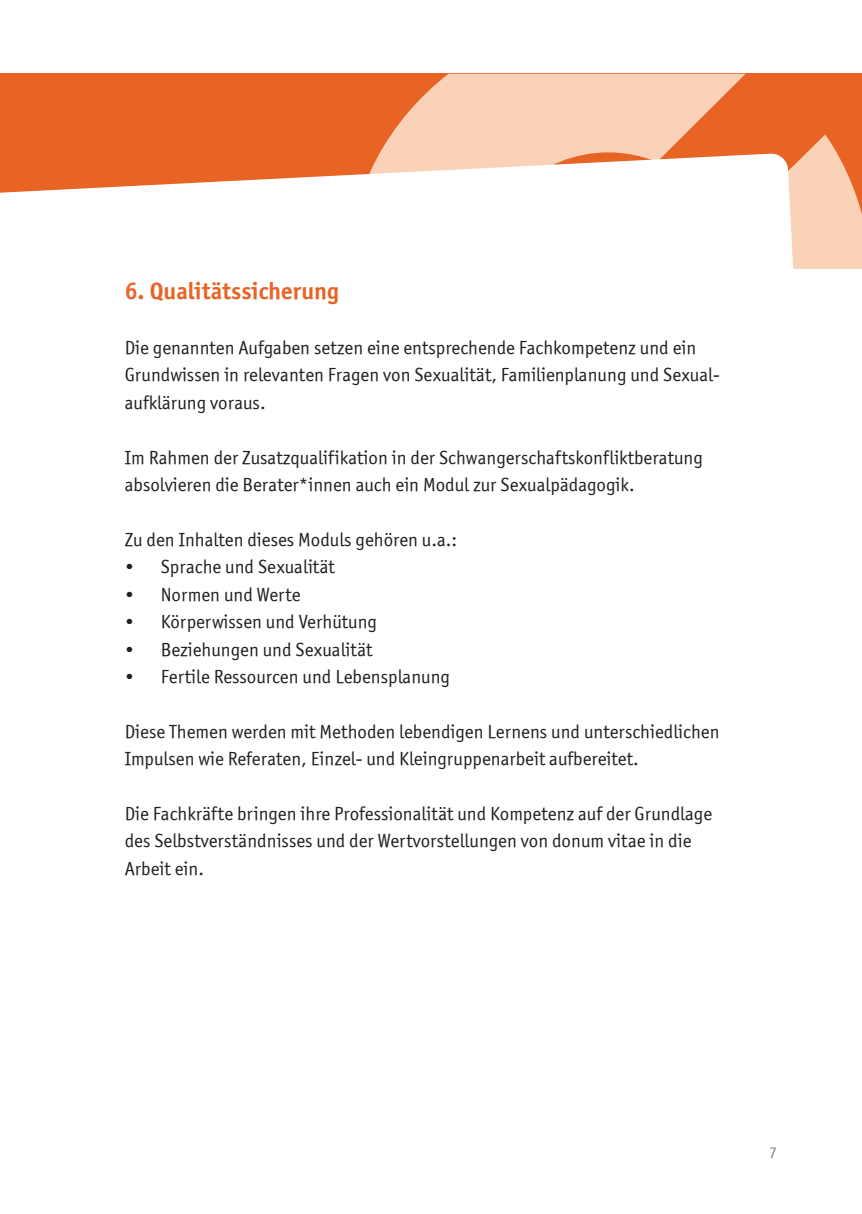
<style>
.page{position:relative;width:862px;height:1214px;background:#fff}
.page>*{position:absolute;margin:0;border:0;box-sizing:border-box;transform-origin:0 0}
.t1{font:24px "Officina Sans ITCTT Bold";color:#e86424}
.t2{font:19px/27.4px "Officina Sans ITCTT Book";color:#231f20}
.t3{font:16px "Officina Sans ITCTT Book";color:#828487}
</style>
<div class="page">
<div style="left:0;top:74px;width:862px;height:195px;background:#e86424"></div>
<svg style="left:380px;top:74px;width:365px;height:79px;fill:#f9d2b7"></svg>
<svg style="left:727px;top:134px;width:135px;height:135px"></svg>
<svg style="left:0;top:153px;width:809px;height:116px;background:#fbe7dd"></svg>
<p class="t1" style="left:125px;top:276px;width:216px">6. Qualitätssicherung</p>
<p class="t2" style="left:125px;top:334px;width:596px">Die genannten Aufgaben setzen eine entsprechende Fachkompetenz und ein<br>Grundwissen in relevanten Fragen von Sexualität, Familienplanung und Sexual&shy;aufklärung voraus.</p>
<p class="t2" style="left:125px;top:443px;width:580px">Im Rahmen der Zusatzqualifikation in der Schwangerschaftskonfliktberatung absolvieren die Berater*innen auch ein Modul zur Sexualpädagogik.</p>
<p class="t2" style="left:125px;top:525px;width:334px">Zu den Inhalten dieses Moduls gehören u.a.:</p>
<p class="t2" style="left:125px;top:553px;width:212px">• Sprache und Sexualität</p>
<p class="t2" style="left:125px;top:580px;width:177px">• Normen und Werte</p>
<p class="t2" style="left:125px;top:608px;width:254px">• Körperwissen und Verhütung</p>
<p class="t2" style="left:125px;top:635px;width:249px">• Beziehungen und Sexualität</p>
<p class="t2" style="left:125px;top:662px;width:327px">• Fertile Ressourcen und Lebensplanung</p>
<p class="t2" style="left:125px;top:717px;width:596px">Diese Themen werden mit Methoden lebendigen Lernens und unterschiedlichen<br>Impulsen wie Referaten, Einzel- und Kleingruppenarbeit aufbereitet.</p>
<p class="t2" style="left:125px;top:799px;width:589px">Die Fachkräfte bringen ihre Professionalität und Kompetenz auf der Grundlage des Selbstverständnisses und der Wertvorstellungen von donum vitae in die<br>Arbeit ein.</p>
<p class="t3" style="left:769px;top:1143px;width:9px">7</p>
</div>
